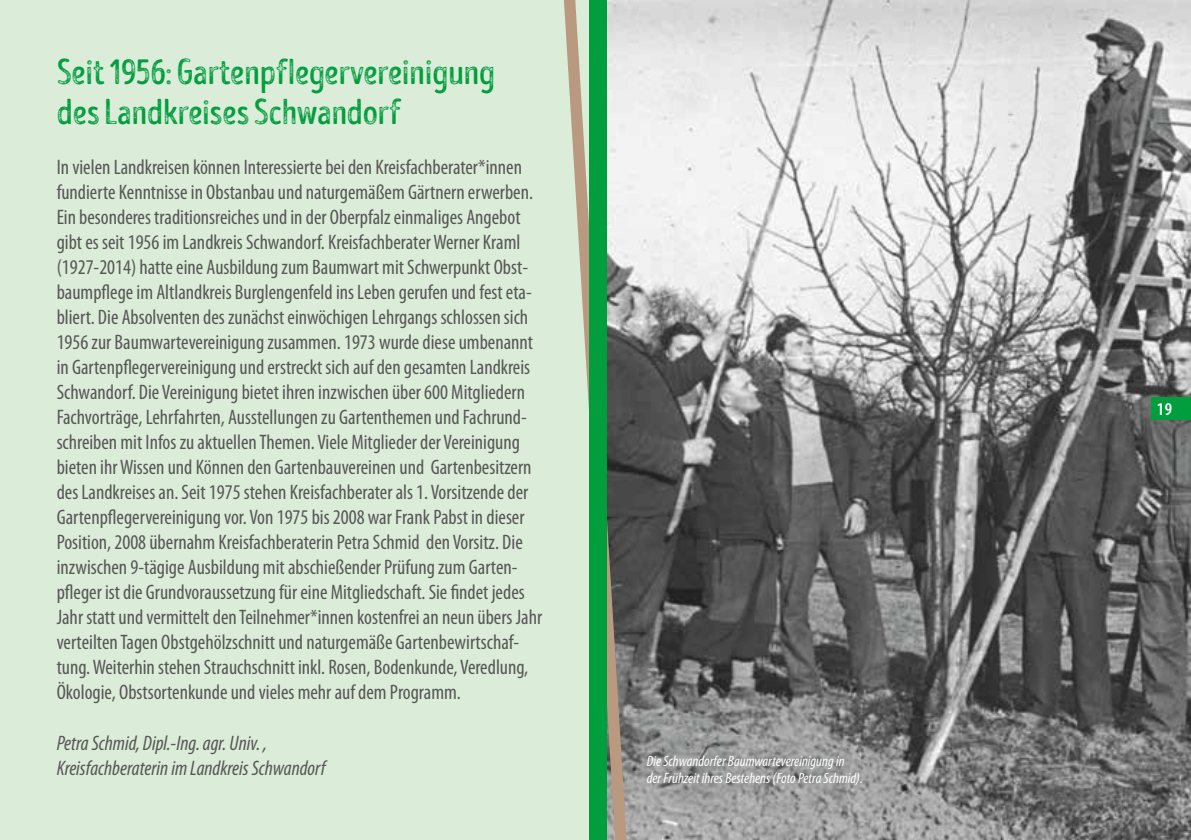
<style>
.page{position:relative;width:1191px;height:840px;background:#fff}
.page>*{position:absolute;margin:0;border:0;box-sizing:border-box;transform-origin:0 0}
.t1{font:36px/40px "Intro Head B G Base";letter-spacing:-.005em;color:#009e3d}
.t2{font:condensed 21px/25px "Myriad Pro";color:#575756}
.t3{font:italic condensed 21px/25px "Myriad Pro";color:#575756}
.t4{font:600 condensed 18px "Myriad Pro";color:#fff}
.t5{font:italic condensed 15px/17px "Myriad Pro";color:#fff}
</style>
<div class="page">
<div style="left:0;top:0;width:595px;height:839px;background:#dbecd9"></div>
<img style="left:626px;top:0;width:565px;height:839px">
<svg style="left:564px;top:0;width:62px;height:839px"></svg>
<div style="left:590px;top:0;width:17px;height:839px;background:#009e3d"></div>
<div style="left:1151px;top:397px;width:40px;height:23px;background:#009e3d"></div>
<h1 class="t1" style="left:57px;top:52px;width:440px">Seit 1956: Gartenpflegervereinigung des Landkreises Schwandorf</h1>
<p class="t2" style="left:57px;top:154px;width:487px">In vielen Landkreisen können Interessierte bei den Kreisfachberater*innen fundierte Kenntnisse in Obstanbau und naturgemäßem Gärtnern erwerben.<br>Ein besonderes traditionsreiches und in der Oberpfalz einmaliges Angebot gibt es seit 1956 im Landkreis Schwandorf. Kreisfachberater Werner Kraml (1927-2014) hatte eine Ausbildung zum Baumwart mit Schwerpunkt Obst&shy;baumpflege im Altlandkreis Burglengenfeld ins Leben gerufen und fest eta&shy;bliert. Die Absolventen des zunächst einwöchigen Lehrgangs schlossen sich 1956 zur Baumwartevereinigung zusammen. 1973 wurde diese umbenannt in Gartenpflegervereinigung und erstreckt sich auf den gesamten Landkreis Schwandorf. Die Vereinigung bietet ihren inzwischen über 600 Mitgliedern Fachvorträge, Lehrfahrten, Ausstellungen zu Gartenthemen und Fachrund&shy;schreiben mit Infos zu aktuellen Themen. Viele Mitglieder der Vereinigung bieten ihr Wissen und Können den Gartenbauvereinen und Gartenbesitzern des Landkreises an. Seit 1975 stehen Kreisfachberater als 1. Vorsitzende der Gartenpflegervereinigung vor. Von 1975 bis 2008 war Frank Pabst in dieser Position, 2008 übernahm Kreisfachberaterin Petra Schmid den Vorsitz. Die inzwischen 9-tägige Ausbildung mit abschießender Prüfung zum Garten&shy;pfleger ist die Grundvoraussetzung für eine Mitgliedschaft. Sie findet jedes Jahr statt und vermittelt den Teilnehmer*innen kostenfrei an neun übers Jahr verteilten Tagen Obstgehölzschnitt und naturgemäße Gartenbewirtschaf&shy;tung. Weiterhin stehen Strauchschnitt inkl. Rosen, Bodenkunde, Veredlung, Ökologie, Obstsortenkunde und vieles mehr auf dem Programm.</p>
<p class="t3" style="left:57px;top:729px;width:270px">Petra Schmid, Dipl.-Ing. agr. Univ. ,<br>Kreisfachberaterin im Landkreis Schwandorf</p>
<p class="t5" style="left:647px;top:752px;width:218px">Die Schwandorfer Baumwartevereinigung in<br>der Frühzeit ihres Bestehens (Foto Petra Schmid).</p>
<p class="t4" style="left:1157px;top:397px;width:17px">19</p>
</div>
